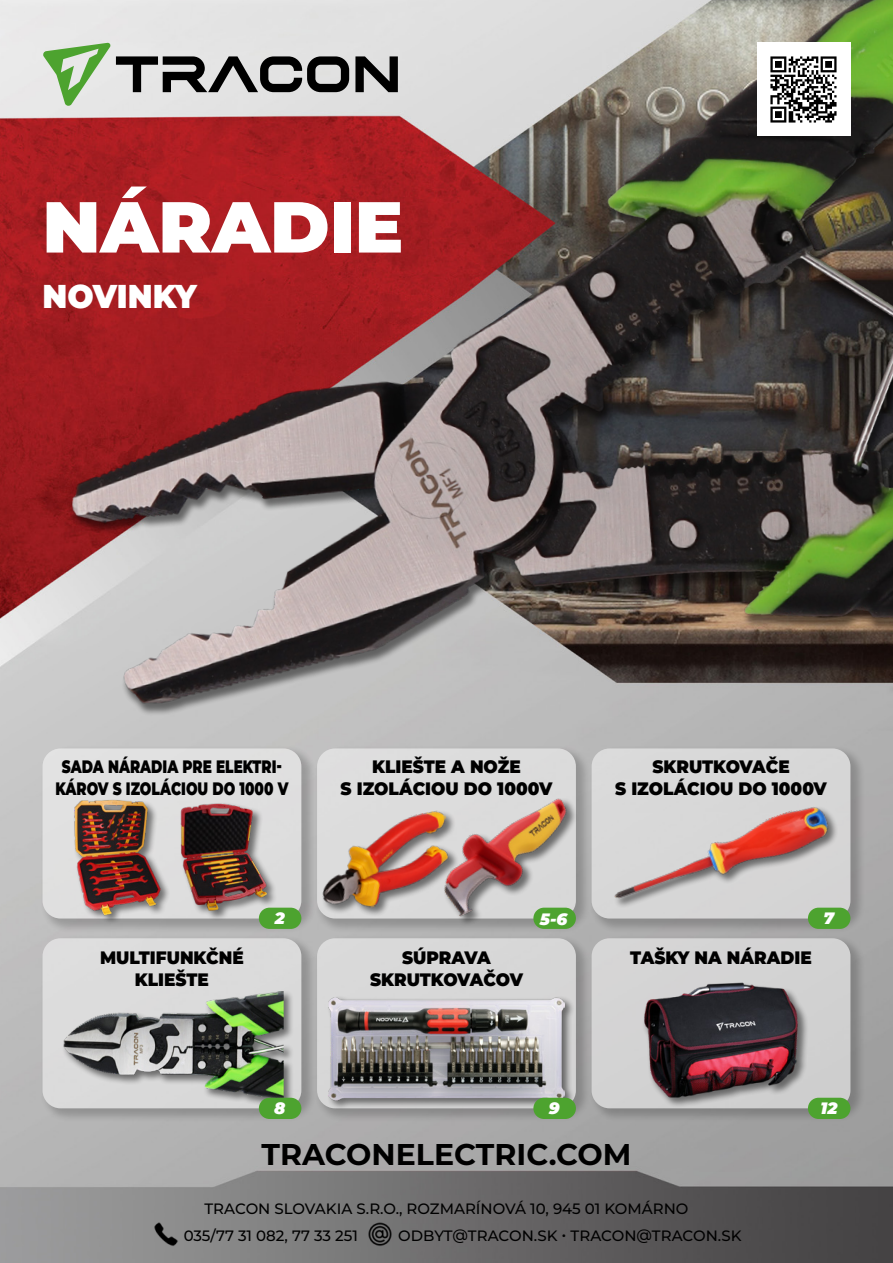
<style>
.page{position:relative;width:893px;height:1263px;background:#fff}
.page>*{position:absolute;margin:0;border:0;box-sizing:border-box;transform-origin:0 0}
.t1{font:900 72px "Montserrat";color:#fff}
.t2{font:900 33px "Montserrat";letter-spacing:-.005em;color:#fff;scale:.94 1}
.t3{font:700 30px "Montserrat";color:#000}
.t4{font:900 18px/21.6px "Montserrat";color:#000;text-align:center;scale:.94 1}
.t5{font:900 18px/21.6px "Montserrat";color:#000;text-align:center;scale:.76 1}
.t6{font:italic 900 16.5px "Montserrat";color:#fff}
.t7{font:500 15px/27px "Montserrat";color:#000}
</style>
<div class="page">
<img style="left:0;top:0;width:893px;height:1263px">
<div style="left:314px;top:745px;width:278px;height:188px;background:#000;opacity:.4"></div>
<div style="left:317px;top:748px;width:259px;height:170px;background:#dcdcdc;border-radius:18px"></div>
<div style="left:39px;top:745px;width:278px;height:188px;background:#000;opacity:.4"></div>
<div style="left:43px;top:748px;width:258px;height:170px;background:#e0e0e0;border-radius:18px"></div>
<div style="left:314px;top:934px;width:278px;height:189px;background:#000;opacity:.4"></div>
<div style="left:317px;top:938px;width:259px;height:170px;background:#d8d8d8;border-radius:18px"></div>
<div style="left:39px;top:934px;width:278px;height:189px;background:#000;opacity:.4"></div>
<div style="left:43px;top:938px;width:258px;height:170px;background:#dcdcdc;border-radius:18px"></div>
<div style="left:589px;top:745px;width:277px;height:188px;background:#000;opacity:.4"></div>
<div style="left:592px;top:748px;width:258px;height:170px;background:#d8d8d8;border-radius:18px"></div>
<div style="left:589px;top:934px;width:277px;height:189px;background:#000;opacity:.4"></div>
<div style="left:592px;top:938px;width:258px;height:170px;background:#d3d3d3;border-radius:18px"></div>
<img style="left:311px;top:809px;width:114px;height:107px">
<img style="left:614px;top:807px;width:221px;height:106px">
<div style="left:72px;top:798px;width:99px;height:127px;background:#000;opacity:.5"></div>
<img style="left:73px;top:799px;width:88px;height:117px">
<div style="left:179px;top:801px;width:99px;height:120px;background:#000;opacity:.5"></div>
<img style="left:179px;top:801px;width:89px;height:111px">
<img style="left:28px;top:0;width:865px;height:720px">
<div style="left:642px;top:981px;width:167px;height:126px;background:#000;opacity:.5"></div>
<img style="left:642px;top:982px;width:158px;height:116px">
<div style="left:443px;top:797px;width:134px;height:129px;background:#000;opacity:.5"></div>
<img style="left:425px;top:789px;width:167px;height:131px">
<div style="left:62px;top:990px;width:232px;height:119px;background:#000;opacity:.5"></div>
<img style="left:64px;top:991px;width:219px;height:108px">
<div style="left:327px;top:995px;width:248px;height:116px;background:#000;opacity:.5"></div>
<img style="left:328px;top:997px;width:237px;height:103px">
<img style="left:757px;top:43px;width:93px;height:93px">
<div style="left:259px;top:908px;width:42px;height:21px;background:#4da32f;border-radius:11px"></div>
<div style="left:259px;top:1098px;width:42px;height:21px;background:#4da32f;border-radius:11px"></div>
<div style="left:533px;top:908px;width:43px;height:21px;background:#4da32f;border-radius:11px"></div>
<div style="left:533px;top:1098px;width:43px;height:21px;background:#4da32f;border-radius:11px"></div>
<div style="left:808px;top:908px;width:42px;height:21px;background:#4da32f;border-radius:11px"></div>
<div style="left:808px;top:1098px;width:42px;height:21px;background:#4da32f;border-radius:11px"></div>
<img style="left:153px;top:1222px;width:25px;height:25px">
<img style="left:368px;top:1222px;width:25px;height:25px">
<h1 class="t1" style="left:43px;top:173px;width:362px">NÁRADIE</h1>
<h2 class="t2" style="left:43px;top:272px;width:166px">NOVINKY</h2>
<p class="t5" style="left:55px;top:754px;width:308px">SADA NÁRADIA PRE ELEKTRI-<br>KÁROV S IZOLÁCIOU DO 1000 V</p>
<p class="t4" style="left:341px;top:754px;width:227px">KLIEŠTE A NOŽE<br>S IZOLÁCIOU DO 1000V</p>
<p class="t4" style="left:615px;top:754px;width:227px">SKRUTKOVAČE<br>S IZOLÁCIOU DO 1000V</p>
<p class="t6" style="left:275px;top:905px;width:12px">2</p>
<p class="t6" style="left:540px;top:907px;width:29px">5-6</p>
<p class="t6" style="left:824px;top:905px;width:12px">7</p>
<p class="t4" style="left:100px;top:946px;width:154px">MULTIFUNKČNÉ<br>KLIEŠTE</p>
<p class="t4" style="left:370px;top:946px;width:164px">SÚPRAVA<br>SKRUTKOVAČOV</p>
<p class="t4" style="left:630px;top:946px;width:194px">TAŠKY NA NÁRADIE</p>
<p class="t6" style="left:274px;top:1095px;width:13px">8</p>
<p class="t6" style="left:549px;top:1095px;width:12px">9</p>
<p class="t6" style="left:820px;top:1095px;width:18px">12</p>
<h3 class="t3" style="left:261px;top:1133px;width:372px">TRACONELECTRIC.COM</h3>
<p class="t7" style="left:184px;top:1194px;width:506px;text-indent:21px">TRACON SLOVAKIA S.R.O., ROZMARÍNOVÁ 10, 945 01 KOMÁRNO<br>035/77 31 082, 77 33 251</p>
<p class="t7" style="left:398px;top:1221px;width:345px">ODBYT@TRACON.SK • TRACON@TRACON.SK</p>
</div>
